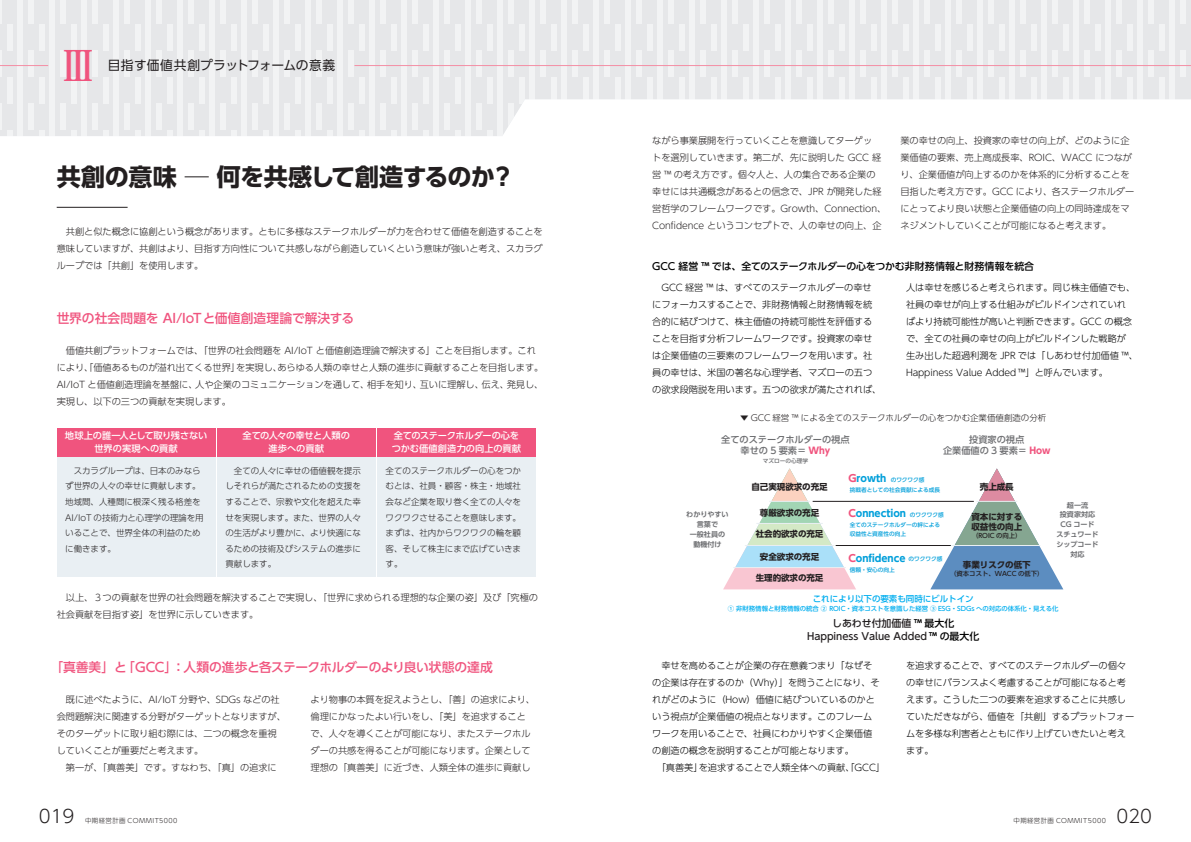
<style>
.page{position:relative;width:1191px;height:842px;background:#fff}
.page>*{position:absolute;margin:0;border:0;box-sizing:border-box;transform-origin:0 0}
.t1{font:500 42.5px "Ryumin Pro";color:#f0547e}
.t2{font:700 24.1px "UD Shin Go Pro";letter-spacing:-.02em;color:#231f20}
.t3{font:300 18px "UD Shin Go Pro";letter-spacing:-.005em;color:#231f20}
.t4{font:500 12.8px "UD Shin Go Pro";letter-spacing:-.005em;color:#f0547e}
.t5{font:12.8px "UD Shin Go Pro";letter-spacing:.015em;color:#231f20}
.t6{font:500 9.9px "UD Shin Go Pro";letter-spacing:-.015em;color:#000}
.t7{font:500 9.9px "UD Shin Go Pro";letter-spacing:-.005em;color:#231f20}
.t8{font:700 9.9px "UD Shin Go Pro";letter-spacing:-.005em;color:#009fda}
.t9{font:300 9.2px/17px "UD Shin Go Pro";letter-spacing:-.005em;color:#231f20}
.t10{font:300 9.2px/17px "UD Shin Go Pro";letter-spacing:-.005em;color:#000}
.t11{font:500 9.2px/12.8px "UD Shin Go Pro";letter-spacing:-.01em;color:#fff;text-align:center}
.t12{font:500 9.2px "UD Shin Go Pro";letter-spacing:-.005em;color:#6c6d70}
.t13{font:300 8.5px/15.6px "UD Shin Go Pro";letter-spacing:-.005em;color:#231f20;text-align:justify}
.t14{font:700 8.5px/9.9px "UD Shin Go Pro";letter-spacing:-.005em;color:#231f20}
.t15{font:500 8.5px "UD Shin Go Pro";letter-spacing:-.005em;color:#00aeef}
.t16{font:700 7.1px/9.9px "UD Shin Go Pro De";letter-spacing:-.005em;color:#6c6d70;text-align:center}
.t17{font:500 6.4px "UD Shin Go Pro";letter-spacing:-.005em;color:#00aeef}
.t18{font:300 6.4px "UD Shin Go Pro";letter-spacing:.07em;color:#231f20}
.t19{font:500 6.4px "UD Shin Go Pro";letter-spacing:-.005em;color:#231f20}
.t20{font:500 5.7px/9.2px "UD Shin Go Pro";letter-spacing:-.005em;color:#009fda}
.t21{font:500 5.7px "UD Shin Go Pro";letter-spacing:-.005em;color:#6c6d70}
.s1{font-weight:700;color:#f0547e}
.s2{color:#f0547e}
.s3{color:#000}
</style>
<div class="page">
<svg style="left:0;top:0;width:1191px;height:136px;fill:#e6e7e9"></svg>
<hr style="left:354px;top:65px;width:837px;height:1px;background:#f48fa5">
<hr style="left:0;top:65px;width:48px;height:1px;background:#f48fa5">
<hr style="left:57px;top:207px;width:71px;height:1px;background:#231f20">
<svg style="left:930px;top:468px;width:133px;height:121px"></svg>
<svg style="left:723px;top:468px;width:133px;height:121px"></svg>
<hr style="left:769px;top:501px;width:41px;height:1px;background:#e9eff3">
<hr style="left:976px;top:501px;width:41px;height:1px;background:#e9eff3">
<hr style="left:756px;top:523px;width:67px;height:1px;background:#e9eff3">
<hr style="left:745px;top:545px;width:89px;height:1px;background:#e9eff3">
<hr style="left:952px;top:545px;width:89px;height:1px;background:#fff">
<hr style="left:950px;top:545px;width:90px;height:1px;background:#e9eff3">
<hr style="left:733px;top:567px;width:113px;height:1px;background:#e9eff3">
<hr style="left:812px;top:501px;width:161px;height:1px;background:#231f20">
<hr style="left:835px;top:545px;width:115px;height:1px;background:#231f20">
<div style="left:57px;top:428px;width:158px;height:28px;background:#f0547e"></div>
<div style="left:217px;top:428px;width:159px;height:28px;background:#f0547e"></div>
<div style="left:377px;top:428px;width:159px;height:28px;background:#f0547e"></div>
<div style="left:57px;top:458px;width:158px;height:119px;background:#e9eff3"></div>
<div style="left:217px;top:458px;width:159px;height:119px;background:#e9eff3"></div>
<div style="left:377px;top:458px;width:159px;height:119px;background:#e9eff3"></div>
<h1 class="t1" style="left:57px;top:32px;width:44px">Ⅲ</h1>
<h3 class="t5" style="left:108px;top:55px;width:229px">目指す価値共創プラットフォームの意義</h3>
<h2 class="t2" style="left:57px;top:157px;width:460px">共創の意味 ─ 何を共感して創造するのか？</h2>
<p class="t9" style="left:57px;top:223px;width:487px;text-align:justify">　共創と似た概念に協創という概念があります。ともに多様なステークホルダーが力を合わせて価値を創造することを意味していますが、共創はより、目指す方向性について共感しながら創造していくという意味が強いと考え、スカラグループでは「共創」を使用します。</p>
<h3 class="t4" style="left:57px;top:308px;width:299px">世界の社会問題を AI/IoTと価値創造理論で解決する</h3>
<p class="t9" style="left:57px;top:342px;width:488px">　価値共創プラットフォームでは、「世界の社会問題を AI/IoT と価値創造理論で解決する」ことを目指します。これにより、「価値あるものが溢れ出てくる世界」を実現し、あらゆる人類の幸せと人類の進歩に貢献することを目指します。AI/IoT と価値創造理論を基盤に、人や企業のコミュニケーションを通して、相手を知り、互いに理解し、伝え、発見し、実現し、以下の三つの貢献を実現します。</p>
<p class="t11" style="left:65px;top:429px;width:144px">地球上の誰一人として取り残さない世界の実現への貢献</p>
<p class="t11" style="left:243px;top:429px;width:109px">全ての人々の幸せと人類の進歩への貢献</p>
<p class="t11" style="left:392px;top:429px;width:131px;text-align:left">全てのステークホルダーの心をつかむ価値創造力の向上の貢献</p>
<p class="t13" style="left:65px;top:462px;width:140px;text-align:left">　スカラグループは、日本のみならず世界の人々の幸せに貢献します。地域間、人種間に根深く残る格差を<br>AI/IoT の技術力と心理学の理論を用いることで、世界全体の利益のために働きます。</p>
<p class="t13" style="left:225px;top:462px;width:137px">　全ての人々に幸せの価値観を提示しそれらが満たされるための支援をすることで、宗教や文化を超えた幸せを実現します。また、世界の人々の生活がより豊かに、より快適になるための技術及びシステムの進歩に貢献します。</p>
<p class="t13" style="left:386px;top:462px;width:137px">全てのステークホルダーの心をつかむとは、社員・顧客・株主・地域社会など企業を取り巻く全ての人々をワクワクさせることを意味します。まずは、社内からワクワクの輪を顧客、そして株主にまで広げていきます。</p>
<p class="t9" style="left:57px;top:589px;width:483px">　以上、３つの貢献を世界の社会問題を解決することで実現し、「世界に求められる理想的な企業の姿」及び「究極の社会貢献を目指す姿」を世界に示していきます。</p>
<h3 class="t4" style="left:50px;top:656px;width:444px">「真善美」と「GCC」：人類の進歩と各ステークホルダーのより良い状態の達成</h3>
<p class="t9" style="left:57px;top:690px;width:231px">　既に述べたように、AI/IoT 分野や、SDGs などの社会問題解決に関連する分野がターゲットとなりますが、そのターゲットに取り組む際には、二つの概念を重視していくことが重要だと考えます。<br>　第一が、「真善美」です。すなわち、「真」の追求に</p>
<p class="t9" style="left:310px;top:690px;width:226px">より物事の本質を捉えようとし、「善」の追求により、倫理にかなったよい行いをし、「美」を追求することで、人々を導くことが可能になり、またステークホルダーの共感を得ることが可能になります。企業として理想の「真善美」に近づき、人類全体の進歩に貢献し</p>
<p class="t9" style="left:652px;top:132px;width:236px">ながら事業展開を行っていくことを意識してターゲッ<br>トを選別していきます。第二が、先に説明した GCC 経営 ™ の考え方です。個々人と、人の集合である企業の幸せには共通概念があるとの信念で、JPR が開発した経営哲学のフレームワークです。Growth、Connection、<br>Confidence というコンセプトで、人の幸せの向上、企</p>
<p class="t9" style="left:900px;top:132px;width:235px">業の幸せの向上、投資家の幸せの向上が、どのように企業価値の要素、売上高成長率、ROIC、WACC につながり、企業価値が向上するのかを体系的に分析することを目指した考え方です。GCC により、各ステークホルダーにとってより良い状態と企業価値の向上の同時達成をマネジメントしていくことが可能になると考えます。</p>
<p class="t6" style="left:652px;top:258px;width:383px">GCC 経営 ™ では、全てのステークホルダーの心をつかむ非財務情報と財務情報を統合</p>
<p class="t10" style="left:652px;top:278px;width:231px">　GCC 経営 ™ は、すべてのステークホルダーの幸せにフォーカスすることで、非財務情報と財務情報を統合的に結びつけて、株主価値の持続可能性を評価することを目指す分析フレームワークです。投資家の幸せは企業価値の三要素のフレームワークを用います。社員の幸せは、米国の著名な心理学者、マズローの五つの欲求段階説を用います。五つの欲求が満たされれば、</p>
<p class="t10" style="left:906px;top:278px;width:234px">人は幸せを感じると考えられます。同じ株主価値でも、社員の幸せが向上する仕組みがビルドインされていれ<br>ばより持続可能性が高いと判断できます。GCC の概念で、全ての社員の幸せの向上がビルドインした戦略が<br>生み出した超過利潤を JPR では「しあわせ付加価値 ™、<br>Happiness Value Added ™」と呼んでいます。</p>
<p class="t13" style="left:740px;top:410px;width:308px">▼ GCC 経営 ™ による全てのステークホルダーの心をつかむ企業価値創造の分析</p>
<p class="t12" style="left:721px;top:432px;width:130px">全てのステークホルダーの視点</p>
<p class="t12" style="left:969px;top:432px;width:57px">投資家の視点</p>
<p class="t12" style="left:740px;top:443px;width:91px">幸せの 5 要素＝ <span class="s1">Why</span></p>
<p class="t12" style="left:943px;top:443px;width:109px">企業価値の 3 要素＝ <span class="s1">How</span></p>
<p class="t21" style="left:763px;top:456px;width:47px">マズローの心理学</p>
<p class="t8" style="left:848px;top:471px;width:39px"><span class="s2">G</span>rowth</p>
<p class="t20" style="left:849px;top:520px;width:92px">全てのステークホルダーの絆による収益性と資産性の向上</p>
<p class="t20" style="left:890px;top:475px;width:35px">のワクワク感</p>
<p class="t20" style="left:910px;top:510px;width:35px">のワクワク感</p>
<p class="t20" style="left:908px;top:554px;width:35px">のワクワク感</p>
<p class="t14" style="left:751px;top:482px;width:78px">自己実現欲求の充足</p>
<p class="t14" style="left:760px;top:508px;width:61px">尊厳欲求の充足</p>
<p class="t14" style="left:755px;top:529px;width:69px">社会的欲求の充足</p>
<p class="t14" style="left:760px;top:552px;width:61px">安全欲求の充足</p>
<p class="t14" style="left:755px;top:573px;width:69px">生理的欲求の充足</p>
<p class="t14" style="left:980px;top:482px;width:35px">売上成長</p>
<p class="t14" style="left:971px;top:511px;width:52px">資本に対する収益性の向上</p>
<p class="t19" style="left:972px;top:530px;width:51px">（ROIC の向上）</p>
<p class="t14" style="left:963px;top:560px;width:69px">事業リスクの低下</p>
<p class="t19" style="left:950px;top:568px;width:95px">（資本コスト、WACC の低下）</p>
<p class="t20" style="left:849px;top:485px;width:92px">挑戦者としての社会貢献による成長</p>
<p class="t16" style="left:686px;top:510px;width:44px">わかりやすい言葉で<br>一般社員の動機付け</p>
<p class="t16" style="left:1056px;top:500px;width:44px">超一流<br>投資家対応<br>CG コードスチュワードシップコード対応</p>
<p class="t8" style="left:848px;top:505px;width:59px"><span class="s2">C</span>onnection</p>
<p class="t8" style="left:848px;top:550px;width:58px"><span class="s2">C</span>onfidence</p>
<p class="t20" style="left:849px;top:565px;width:47px">信頼・安心の向上</p>
<p class="t15" style="left:813px;top:592px;width:162px">これにより以下の要素も同時にビルトイン</p>
<p class="t17" style="left:728px;top:604px;width:332px">① 非財務情報と財務情報の統合 ② ROIC・資本コストを意識した経営 ③ ESG・SDGs への対応の体系化・見える化</p>
<p class="t7" style="left:832px;top:615px;width:124px">しあわせ付加価値 <span class="s3">™ 最大化</span></p>
<p class="t7" style="left:807px;top:628px;width:173px">Happiness Value Added <span class="s3">™ の最大化</span></p>
<p class="t10" style="left:652px;top:657px;width:234px">　幸せを高めることが企業の存在意義つまり「なぜそ<br>の企業は存在するのか（Why）」を問うことになり、それがどのように（How）価値に結びついているのかという視点が企業価値の視点となります。このフレーム<br>ワークを用いることで、社員にわかりやすく企業価値<br>の創造の概念を説明することが可能となります。<br>　「真善美」を追求することで人類全体への貢献、「GCC」</p>
<p class="t10" style="left:906px;top:657px;width:230px">を追求することで、すべてのステークホルダーの個々の幸せにバランスよく考慮することが可能になると考えます。こうした二つの要素を追求することに共感していただきながら、価値を「共創」するプラットフォームを多様な利害者とともに作り上げていきたいと考えます。</p>
<h3 class="t3" style="left:39px;top:801px;width:37px">019</h3>
<p class="t18" style="left:85px;top:815px;width:94px">中期経営計画 COMMIT5000</p>
<p class="t18" style="left:1013px;top:815px;width:94px">中期経営計画 COMMIT5000</p>
<h3 class="t3" style="left:1116px;top:801px;width:37px">020</h3>
</div>
